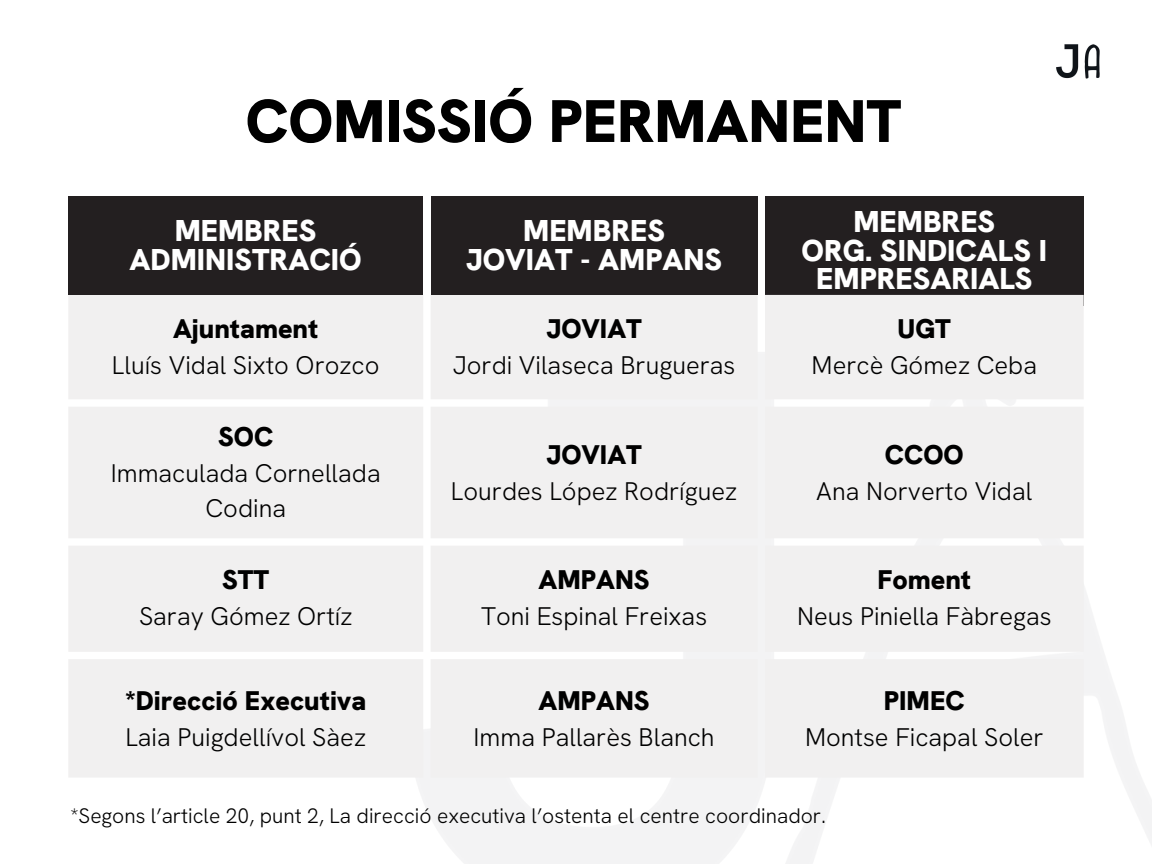
<style>
.page{position:relative;width:1152px;height:864px;background:#fff}
.page>*{position:absolute;margin:0;border:0;box-sizing:border-box;transform-origin:0 0}
.t1{font:900 60px "Hanken Grotesk";color:#000}
.t2{font:900 30.15px/28.2px "Hanken Grotesk";color:#fff;text-align:center}
.t3{font:900 27px "Hanken Grotesk";color:#000}
.t4{font:300 25.5px/34.8px "Hanken Grotesk";color:#000;text-align:center}
.t5{font:300 21px "Hanken Grotesk";color:#000}
</style>
<div class="page">
<img style="left:416px;top:291px;width:349px;height:573px">
<div style="left:765px;top:196px;width:319px;height:110px;background:#231f20"></div>
<div style="left:68px;top:295px;width:1016px;height:483px;background:#f1f0f0"></div>
<div style="left:68px;top:196px;width:355px;height:99px;background:#231f20"></div>
<div style="left:431px;top:196px;width:326px;height:99px;background:#231f20"></div>
<img style="left:1056px;top:44px;width:44px;height:35px">
<p class="t1" style="left:246px;top:82px;width:657px">COMISSIÓ PERMANENT</p>
<p class="t2" style="left:130px;top:217px;width:234px">MEMBRES<br>ADMINISTRACIÓ</p>
<p class="t2" style="left:466px;top:217px;width:258px">MEMBRES<br>JOVIAT - AMPANS</p>
<p class="t3" style="left:173px;top:311px;width:147px">Ajuntament</p>
<h2 class="t4" style="left:112px;top:347px;width:269px">Lluís Vidal Sixto Orozco</h2>
<p class="t3" style="left:218px;top:419px;width:57px">SOC</p>
<p class="t4" style="left:111px;top:456px;width:271px">Immaculada Cornellada<br>Codina</p>
<p class="t3" style="left:222px;top:562px;width:49px">STT</p>
<p class="t4" style="left:139px;top:599px;width:215px">Saray Gómez Ortíz</p>
<p class="t3" style="left:125px;top:683px;width:243px">*Direcció Executiva</p>
<p class="t4" style="left:125px;top:719px;width:242px">Laia Puigdellívol Sàez</p>
<h2 class="t3" style="left:546px;top:311px;width:97px">JOVIAT</h2>
<h2 class="t4" style="left:453px;top:347px;width:284px">Jordi Vilaseca Brugueras</h2>
<p class="t3" style="left:546px;top:437px;width:97px">JOVIAT</p>
<p class="t4" style="left:451px;top:474px;width:288px">Lourdes López Rodríguez</p>
<p class="t3" style="left:539px;top:562px;width:112px">AMPANS</p>
<p class="t4" style="left:481px;top:599px;width:228px">Toni Espinal Freixas</p>
<p class="t3" style="left:539px;top:683px;width:112px">AMPANS</p>
<p class="t4" style="left:474px;top:719px;width:242px">Imma Pallarès Blanch</p>
<h1 class="t2" style="left:802px;top:208px;width:247px">MEMBRES<br>ORG. SINDICALS I<br>EMPRESARIALS</h1>
<p class="t3" style="left:898px;top:311px;width:55px">UGT</p>
<p class="t4" style="left:812px;top:347px;width:227px">Mercè Gómez Ceba</p>
<p class="t3" style="left:885px;top:437px;width:80px">CCOO</p>
<p class="t4" style="left:816px;top:474px;width:218px">Ana Norverto Vidal</p>
<p class="t3" style="left:877px;top:562px;width:95px">Foment</p>
<p class="t4" style="left:797px;top:599px;width:256px">Neus Piniella Fàbregas</p>
<p class="t3" style="left:884px;top:683px;width:82px">PIMEC</p>
<p class="t4" style="left:805px;top:719px;width:240px">Montse Ficapal Soler</p>
<p class="t5" style="left:70px;top:802px;width:757px">*Segons l’article 20, punt 2, La direcció executiva l’ostenta el centre coordinador.</p>
</div>
